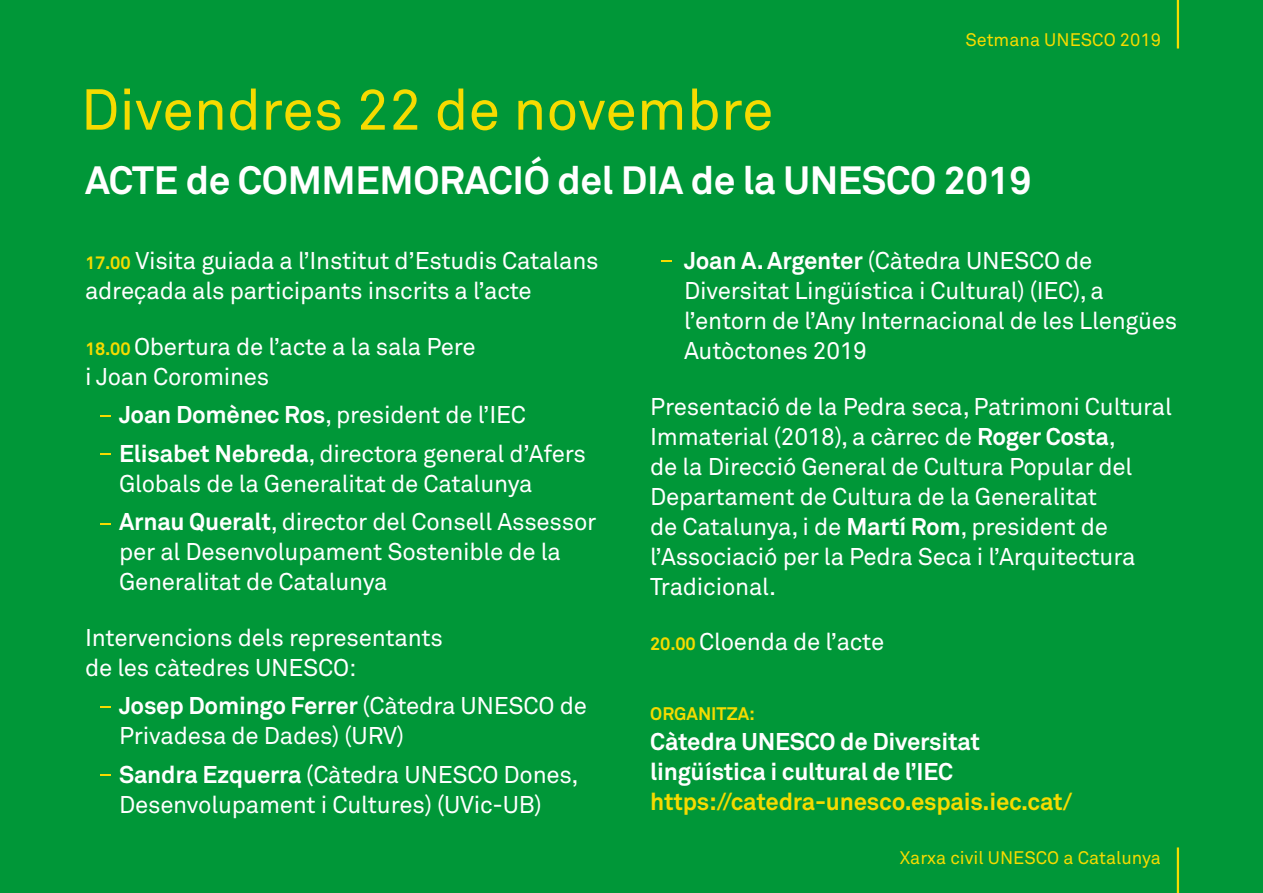
<style>
.page{position:relative;width:1263px;height:893px;background:#009738}
.page>*{position:absolute;margin:0;border:0;box-sizing:border-box;transform-origin:0 0}
.t1{font:57px "Akkurat Std";color:#f6db00}
.t2{font:700 39px "Akkurat Std";letter-spacing:-.01em;color:#fff}
.t3{font:24px/30px "Akkurat Std";letter-spacing:-.01em;color:#fff}
.t4{font:700 24px/30px "Akkurat Std";letter-spacing:-.01em;color:#fff}
.t5{font:700 24px "Akkurat Std";letter-spacing:-.01em;color:#f6db00}
.t6{font:18px "Akkurat Std";color:#f6db00}
.t7{font:700 18px "Akkurat Std";color:#f6db00}
.s1{font-weight:700;font-size:18px;color:#f6db00}
.s2{font-weight:700}
</style>
<div class="page">
<hr style="left:1177px;top:0;width:2px;height:49px;background:#f6db00">
<hr style="left:1177px;top:847px;width:2px;height:46px;background:#f6db00">
<h1 class="t1" style="left:81px;top:77px;width:694px">Divendres 22 de novembre</h1>
<p class="t6" style="left:965px;top:30px;width:197px">Setmana UNESCO 2019</p>
<h2 class="t2" style="left:85px;top:156px;width:948px">ACTE de COMMEMORACIÓ del DIA de la UNESCO 2019</h2>
<p class="t3" style="left:85px;top:246px;width:515px"><span class="s1">17.00</span> Visita guiada a l’Institut d’Estudis Catalans adreçada als participants inscrits a l’acte</p>
<p class="t3" style="left:85px;top:332px;width:392px"><span class="s1">18.00</span> Obertura de l’acte a la sala Pere i Joan Coromines</p>
<p class="t3" style="left:119px;top:396px;width:468px;line-height:38.4px"><span class="s2">Joan Domènec Ros</span>, president de l’IEC<br><span class="s2">Elisabet Nebreda</span>, directora general d’Afers</p>
<p class="t3" style="left:119px;top:464px;width:479px;line-height:38.4px">Globals de la Generalitat de Catalunya<br><span class="s2">Arnau Queralt</span>, director del Consell Assessor</p>
<p class="t3" style="left:119px;top:537px;width:443px">per al Desenvolupament Sostenible de la<br>Generalitat de Catalunya</p>
<p class="t3" style="left:85px;top:623px;width:360px">Intervencions dels representants de les càtedres UNESCO:</p>
<p class="t3" style="left:119px;top:691px;width:469px"><span class="s2">Josep Domingo Ferrer</span> (Càtedra UNESCO de<br>Privadesa de Dades) (URV)</p>
<p class="t3" style="left:119px;top:759px;width:461px"><span class="s2">Sandra Ezquerra</span> (Càtedra UNESCO Dones,<br>Desenvolupament i Cultures) (UVic-UB)</p>
<p class="t3" style="left:684px;top:246px;width:494px"><span class="s2">Joan A. Argenter</span> (Càtedra UNESCO de Diversitat Lingüística i Cultural) (IEC), a l’entorn de l’Any Internacional de les Llengües Autòctones 2019</p>
<p class="t3" style="left:650px;top:392px;width:523px">Presentació de la Pedra seca, Patrimoni Cultural Immaterial (2018), a càrrec de <span class="s2">Roger Costa</span>,<br>de la Direcció General de Cultura Popular del Departament de Cultura de la Generalitat<br>de Catalunya, i de <span class="s2">Martí Rom</span>, president de l’Associació per la Pedra Seca i l’Arquitectura Tradicional.</p>
<p class="t3" style="left:650px;top:627px;width:236px"><span class="s1">20.00</span> Cloenda de l’acte</p>
<p class="t7" style="left:650px;top:703px;width:106px">ORGANITZA:</p>
<p class="t4" style="left:650px;top:726px;width:331px">Càtedra UNESCO de Diversitat lingüística i cultural de l’IEC</p>
<p class="t5" style="left:650px;top:787px;width:423px">https://catedra-unesco.espais.iec.cat/</p>
<p class="t6" style="left:900px;top:847px;width:262px">Xarxa civil UNESCO a Catalunya</p>
</div>
